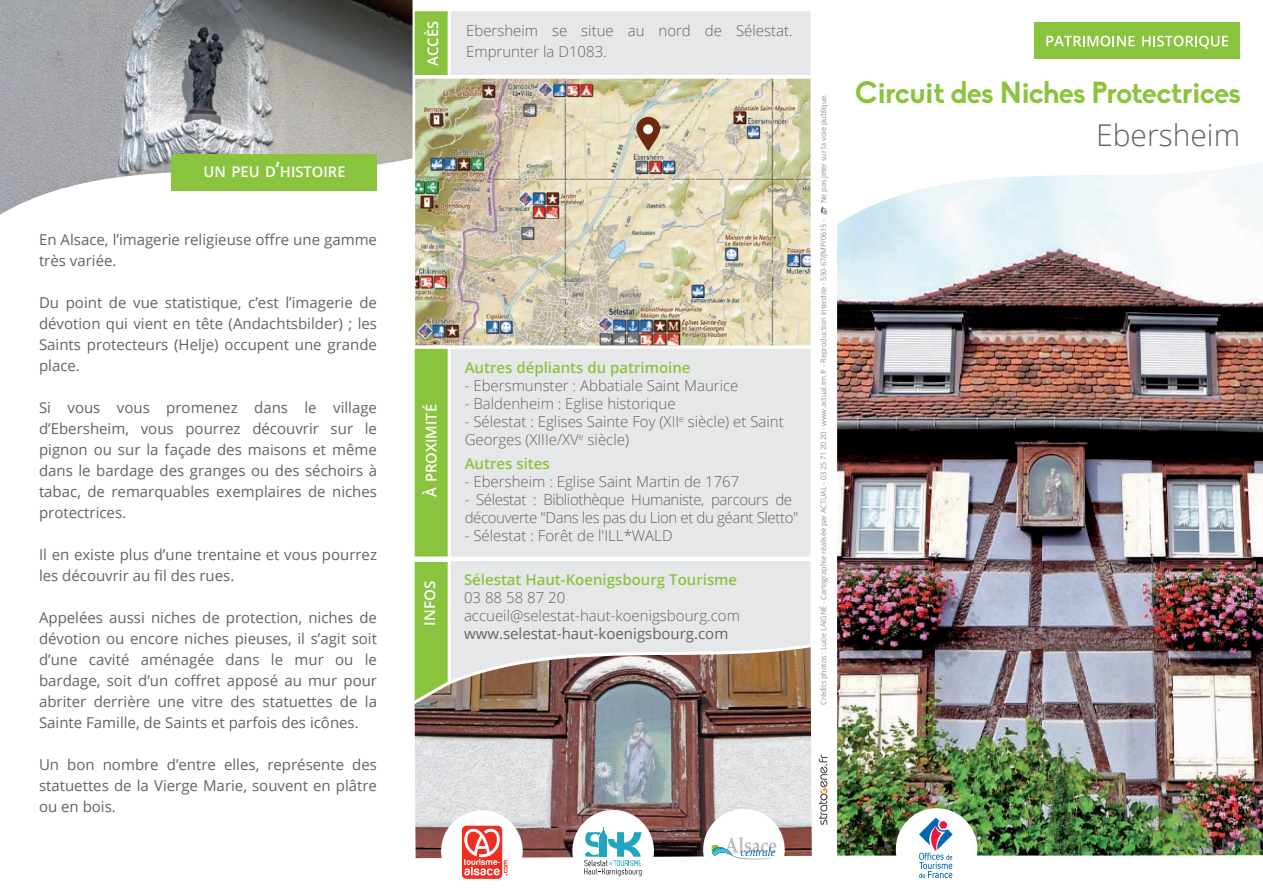
<style>
.page{position:relative;width:1263px;height:893px;background:#fff}
.page>*{position:absolute;margin:0;border:0;box-sizing:border-box;transform-origin:0 0}
.t1{font:700 30px/43.2px "Biko";letter-spacing:-.025em;color:#8ac43e;text-align:right}
.t2{font:15px/21px "Open Sans";color:#636366;text-align:justify}
.t3{font:300 15px/18px "Open Sans";color:#636366}
.t4{font:300 15px/18px "Open Sans";letter-spacing:-.025em;color:#636366}
.t5{font:600 15px "Open Sans";color:#8ac43e}
.t6{font:600 14.7px "Open Sans";color:#fff}
.t7{font:7.5px "Open Sans";letter-spacing:-.02em;color:#939598}
.s1{font-size:21px}
.s2{font-weight:600;color:#8ac43e}
.s3{font-weight:400}
.s4{font-family:"Open Sans";font-weight:300;color:#636366}
</style>
<div class="page">
<img style="left:414px;top:702px;width:398px;height:156px">
<div style="left:441px;top:810px;width:82px;height:82px;background:#fff;border-radius:50%"></div>
<div style="left:572px;top:810px;width:82px;height:82px;background:#fff;border-radius:50%"></div>
<div style="left:703px;top:809px;width:82px;height:81px;background:#fff;border-radius:50%"></div>
<div style="left:462px;top:826px;width:40px;height:53px;background:#ee2e22;border-radius:4px"></div>
<svg style="left:464px;top:828px;width:44px;height:48px"></svg>
<svg style="left:711px;top:837px;width:65px;height:22px"></svg>
<img style="left:837px;top:227px;width:426px;height:628px">
<svg style="left:837px;top:162px;width:426px;height:65px"></svg>
<div style="left:1034px;top:22px;width:206px;height:37px;background:#8ac43e"></div>
<svg style="left:1046px;top:36px;width:88px;height:10px"></svg>
<svg style="left:1142px;top:36px;width:86px;height:13px"></svg>
<div style="left:896px;top:808px;width:81px;height:82px;background:#fff;border-radius:50%"></div>
<svg style="left:919px;top:818px;width:33px;height:60px"></svg>
<div style="left:939px;top:821px;width:8px;height:8px;background:#ed1845;border-radius:50%"></div>
<div style="left:436px;top:10px;width:376px;height:66px;background:#e6e7e9"></div>
<div style="left:434px;top:8px;width:380px;height:70px;border:3px solid #fff"></div>
<img style="left:416px;top:80px;width:394px;height:265px">
<div style="left:412px;top:76px;width:402px;height:273px;border:3px solid #fff"></div>
<svg style="left:636px;top:117px;width:24px;height:34px"></svg>
<div style="left:643px;top:124px;width:10px;height:10px;background:#fff;border-radius:50%"></div>
<div style="left:426px;top:347px;width:386px;height:211px;background:#e6e7e9"></div>
<div style="left:424px;top:346px;width:390px;height:214px;border:3px solid #fff"></div>
<div style="left:413px;top:347px;width:36px;height:211px;background:#8ac43e"></div>
<div style="left:412px;top:346px;width:39px;height:214px;border:3px solid #fff"></div>
<div style="left:413px;top:10px;width:36px;height:66px;background:#8ac43e"></div>
<div style="left:412px;top:8px;width:39px;height:70px;border:3px solid #fff"></div>
<img style="left:0;top:0;width:412px;height:215px">
<div style="left:171px;top:154px;width:206px;height:36px;background:#8ac43e"></div>
<svg style="left:451px;top:562px;width:360px;height:140px;fill:#e6e7e9"></svg>
<svg style="left:412px;top:559px;width:39px;height:147px"></svg>
<svg style="left:584px;top:827px;width:58px;height:49px"></svg>
<svg style="left:819px;top:755px;width:9px;height:70px"></svg>
<svg style="left:821px;top:207px;width:6px;height:8px"></svg>
<p class="t6" style="left:204px;top:162px;width:143px">UN PEU D<span class="s1">’</span>HISTOIRE</p>
<p class="t2" style="left:39px;top:229px;width:339px">En Alsace, l’imagerie religieuse offre une gamme très variée.</p>
<p class="t2" style="left:39px;top:292px;width:340px">Du point de vue statistique, c’est l’imagerie de dévotion qui vient en tête (Andachtsbilder) ; les Saints protecteurs (Helje) occupent une grande place.</p>
<p class="t2" style="left:39px;top:397px;width:340px">Si vous vous promenez dans le village d’Ebersheim, vous pourrez découvrir sur le pignon ou sur la façade des maisons et même dans le bardage des granges ou des séchoirs à tabac, de remarquables exemplaires de niches protectrices.</p>
<p class="t2" style="left:39px;top:544px;width:340px">Il en existe plus d’une trentaine et vous pourrez les découvrir au fil des rues.</p>
<p class="t2" style="left:39px;top:607px;width:340px">Appelées aussi niches de protection, niches de dévotion ou encore niches pieuses, il s’agit soit d’une cavité aménagée dans le mur ou le bardage, soit d’un coffret apposé au mur pour abriter derrière une vitre des statuettes de la Sainte Famille, de Saints et parfois des icônes.</p>
<p class="t2" style="left:39px;top:754px;width:340px">Un bon nombre d’entre elles, représente des statuettes de la Vierge Marie, souvent en plâtre ou en bois.</p>
<p class="t6" style="left:423px;top:66px;width:46px;rotate:-90deg">ACCÈS</p>
<p class="t3" style="left:466px;top:20px;width:328px;line-height:21px">Ebersheim se situe au nord de Sélestat.<br>Emprunter la D1083.</p>
<p class="t6" style="left:421px;top:497px;width:95px;rotate:-90deg">À PROXIMITÉ</p>
<p class="t5" style="left:465px;top:358px;width:227px">Autres dépliants du patrimoine</p>
<p class="t3" style="left:465px;top:376px;width:275px">- Ebersmunster : Abbatiale Saint Maurice</p>
<p class="t3" style="left:465px;top:394px;width:212px">- Baldenheim : Eglise historique</p>
<p class="t3" style="left:465px;top:412px;width:321px">- Sélestat : Eglises Sainte Foy (XII<sup>e</sup> siècle) et Saint<br>Georges (XIIIe/XV<sup>e</sup> siècle)</p>
<p class="t5" style="left:465px;top:454px;width:86px">Autres sites</p>
<p class="t3" style="left:465px;top:472px;width:276px">- Ebersheim : Eglise Saint Martin de 1767</p>
<p class="t4" style="left:465px;top:490px;width:335px">- Sélestat : Bibliothèque Humaniste, parcours de découverte "Dans les pas du Lion et du géant Sletto"</p>
<p class="t3" style="left:465px;top:526px;width:209px">- Sélestat : Forêt de l'ILL*WALD</p>
<p class="t6" style="left:420px;top:626px;width:46px;rotate:-90deg">INFOS</p>
<p class="t3" style="left:464px;top:571px;width:277px"><span class="s2">Sélestat Haut-Koenigsbourg Tourisme </span>03 88 58 87 20 accueil@selestat-haut-koenigsbourg.com <span class="s3">www.selestat-haut-koenigsbourg.com</span></p>
<p class="t7" style="left:818px;top:203px;width:111px;rotate:-90deg">Ne pas jeter sur la voie publique.</p>
<p class="t7" style="left:818px;top:705px;width:487px;rotate:-90deg">Crédits photos : Lucie LAIGNÉ - Cartographie réalisée par ACTUAL - 03 25 71 20 20 - www.actual.tm.fr - Reproduction interdite - 530-67/JMP/0615 -</p>
<p class="t1" style="left:855px;top:71px;width:387px">Circuit des Niches Protectrices<br><span class="s4">Ebersheim</span></p>
</div>
